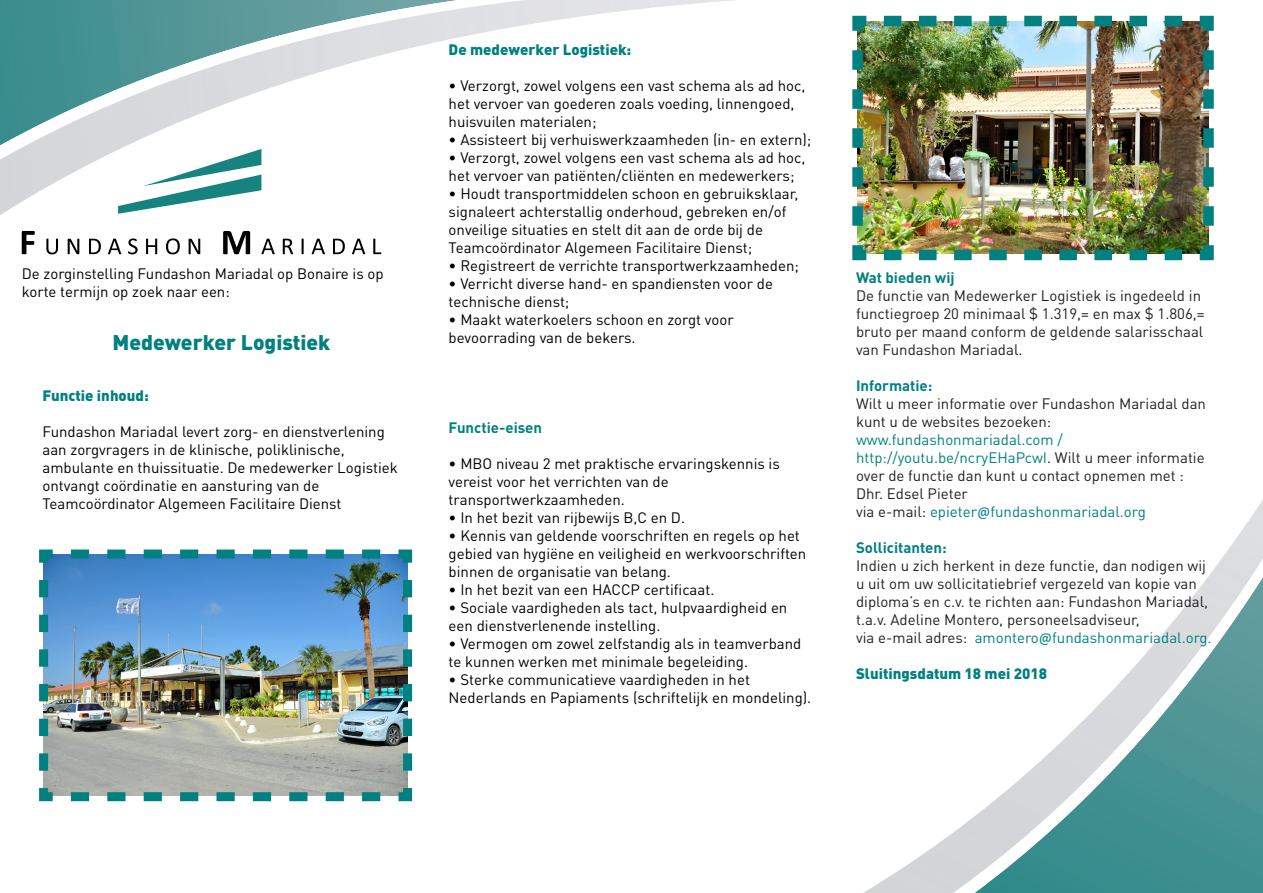
<style>
.page{position:relative;width:1263px;height:893px;background:#fff}
.page>*{position:absolute;margin:0;border:0;box-sizing:border-box;transform-origin:0 0}
.t1{font:900 21px "DIN Pro";color:#008080}
.t2{font:15px/18px "DIN Pro";color:#000}
.t3{font:15px/18px "DIN Pro";color:#231f20}
.t4{font:15px "DIN Pro";color:#008080}
.t5{font:900 15px "DIN Pro";color:#008080}
.t6{font:700 15px "DIN Pro";color:#008080}
.s1{color:#008080}
.s2{color:#231f20}
.s3{font-family:"Calibri"}
</style>
<div class="page">
<img style="left:39px;top:549px;width:374px;height:253px">
<img style="left:852px;top:15px;width:362px;height:246px">
<img style="left:857px;top:118px;width:357px;height:143px">
<svg style="left:863px;top:500px;width:400px;height:393px"></svg>
<svg style="left:21px;top:231px;width:361px;height:24px"></svg>
<svg style="left:0;top:0;width:735px;height:215px"></svg>
<p class="t2" style="left:22px;top:264px;width:363px">De zorginstelling Fundashon Mariadal op Bonaire is op korte termijn op zoek naar een:</p>
<p class="t1" style="left:112px;top:328px;width:219px">Medewerker Logistiek</p>
<p class="t5" style="left:43px;top:385px;width:108px">Functie inhoud:</p>
<p class="t2" style="left:43px;top:421px;width:344px">Fundashon Mariadal levert zorg- en dienstverlening aan zorgvragers in de klinische, poliklinische,</p>
<p class="t2" style="left:43px;top:457px;width:357px">ambulante en thuissituatie. De medewerker Logistiek ontvangt coördinatie en aansturing van de</p>
<p class="t2" style="left:43px;top:493px;width:301px">Teamcoördinator Algemeen Facilitaire Dienst</p>
<p class="t5" style="left:449px;top:39px;width:184px">De medewerker Logistiek:</p>
<p class="t2" style="left:449px;top:76px;width:358px">• Verzorgt, zowel volgens een vast schema als ad hoc, het vervoer van goederen zoals voeding, linnengoed, huisvuilen materialen;</p>
<p class="t2" style="left:449px;top:130px;width:364px">• Assisteert bij verhuiswerkzaamheden (in- en extern);</p>
<p class="t2" style="left:449px;top:148px;width:358px">• Verzorgt, zowel volgens een vast schema als ad hoc, het vervoer van patiënten/cliënten en medewerkers;</p>
<p class="t2" style="left:449px;top:184px;width:351px">• Houdt transportmiddelen schoon en gebruiksklaar, signaleert achterstallig onderhoud, gebreken en/of onveilige situaties en stelt dit aan de orde bij de</p>
<p class="t2" style="left:449px;top:238px;width:305px">Teamcoördinator Algemeen Facilitaire Dienst;</p>
<p class="t2" style="left:449px;top:256px;width:352px">• Registreert de verrichte transportwerkzaamheden;</p>
<p class="t2" style="left:449px;top:274px;width:326px">• Verricht diverse hand- en spandiensten voor de</p>
<p class="t2" style="left:449px;top:292px;width:122px">technische dienst;</p>
<p class="t2" style="left:449px;top:310px;width:287px">• Maakt waterkoelers schoon en zorgt voor</p>
<p class="t2" style="left:449px;top:328px;width:189px">bevoorrading van de bekers.</p>
<p class="t6" style="left:449px;top:417px;width:95px">Functie-eisen</p>
<p class="t2" style="left:449px;top:454px;width:333px">• MBO niveau 2 met praktische ervaringskennis is vereist voor het verrichten van de</p>
<p class="t2" style="left:449px;top:490px;width:178px">transportwerkzaamheden.</p>
<p class="t2" style="left:449px;top:508px;width:238px">• In het bezit van rijbewijs B,C en D.</p>
<p class="t2" style="left:449px;top:526px;width:359px">• Kennis van geldende voorschriften en regels op het gebied van hygiëne en veiligheid en werkvoorschriften binnen de organisatie van belang.</p>
<p class="t2" style="left:449px;top:580px;width:267px">• In het bezit van een HACCP certificaat.</p>
<p class="t2" style="left:449px;top:598px;width:340px">• Sociale vaardigheden als tact, hulpvaardigheid en een dienstverlenende instelling.</p>
<p class="t2" style="left:449px;top:634px;width:354px">• Vermogen om zowel zelfstandig als in teamverband te kunnen werken met minimale begeleiding.</p>
<p class="t2" style="left:449px;top:670px;width:303px">• Sterke communicatieve vaardigheden in het</p>
<p class="t2" style="left:449px;top:688px;width:364px">Nederlands en Papiaments (schriftelijk en mondeling).</p>
<p class="t6" style="left:856px;top:267px;width:100px">Wat bieden wij</p>
<p class="t3" style="left:856px;top:286px;width:350px">De functie van Medewerker Logistiek is ingedeeld in functiegroep 20 minimaal $ 1.319,= en max $ 1.806,= bruto per maand conform de geldende salarisschaal van Fundashon Mariadal.</p>
<p class="t6" style="left:856px;top:375px;width:78px">Informatie:</p>
<p class="t3" style="left:856px;top:394px;width:351px">Wilt u meer informatie over Fundashon Mariadal dan kunt u de websites bezoeken:</p>
<p class="t4" style="left:856px;top:429px;width:208px">www.fundashonmariadal.com /</p>
<p class="t3" style="left:856px;top:448px;width:350px"><span class="s1">http://youtu.be/ncryEHaPcwI</span>. Wilt u meer informatie over de functie dan kunt u contact opnemen met :</p>
<p class="t3" style="left:856px;top:484px;width:113px">Dhr. Edsel Pieter</p>
<p class="t4" style="left:856px;top:501px;width:291px"><span class="s2">via e-mail:</span> epieter<span class="s3">@</span>fundashonmariadal.org</p>
<p class="t6" style="left:856px;top:537px;width:92px">Sollicitanten:</p>
<p class="t3" style="left:856px;top:556px;width:354px">Indien u zich herkent in deze functie, dan nodigen wij u uit om uw sollicitatiebrief vergezeld van kopie van diploma’s en c.v. te richten aan: Fundashon Mariadal, t.a.v. Adeline Montero, personeelsadviseur,</p>
<p class="t4" style="left:856px;top:627px;width:357px"><span class="s2">via e-mail adres:</span> amontero<span class="s3">@</span>fundashonmariadal.org.</p>
<p class="t5" style="left:856px;top:663px;width:193px">Sluitingsdatum 18 mei 2018</p>
</div>
